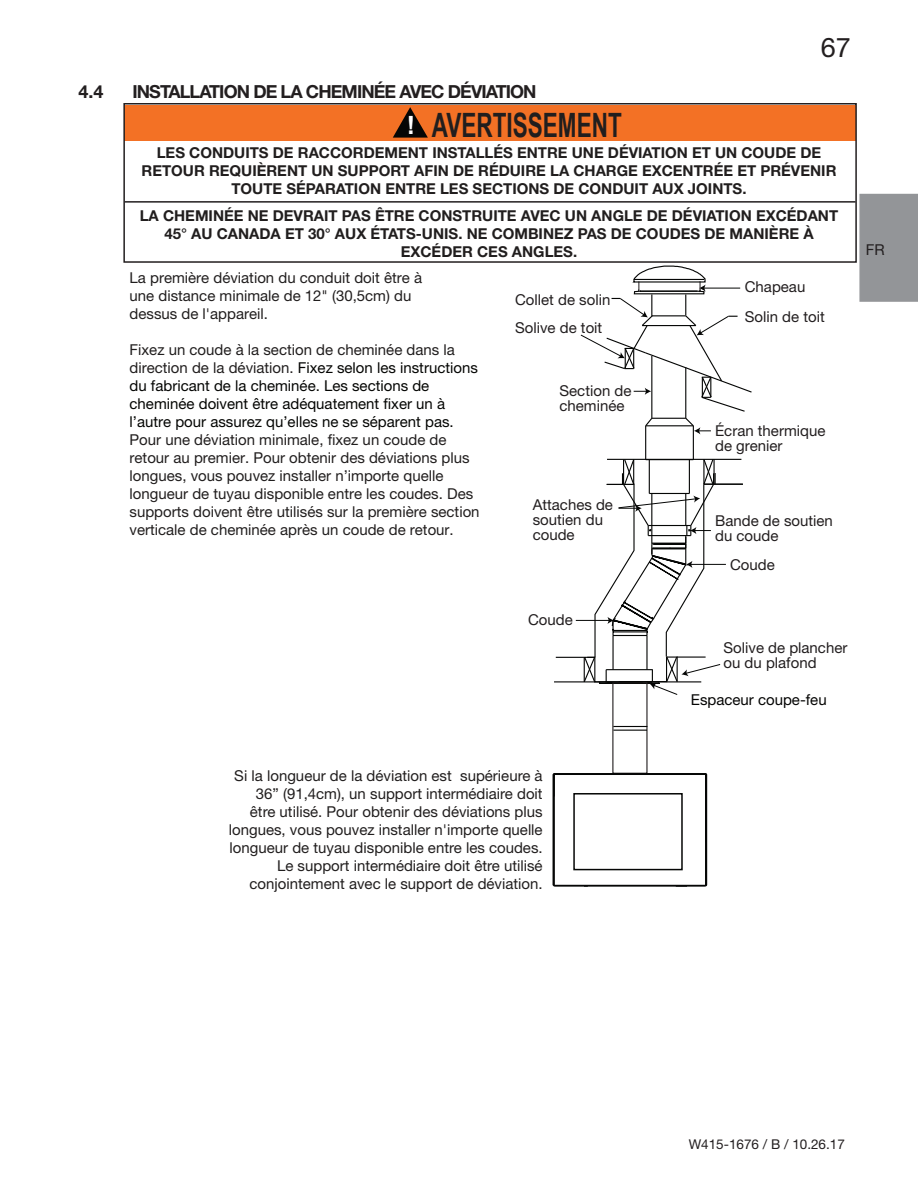
<style>
.page{position:relative;width:918px;height:1188px;background:#fff}
.page>*{position:absolute;margin:0;border:0;box-sizing:border-box;transform-origin:0 0}
.t1{font:700 33.6px "Arial Narrow";color:#211e1e;scale:.82 1}
.t2{font:27px "Helvetica Neue";color:#231f20}
.t3{font:700 25.2px "Arial";color:#fff}
.t4{font:700 18px "Helvetica Neue";letter-spacing:-.05em;color:#231f20}
.t5{font:15px/18px "Helvetica Neue";color:#211e1e}
.t6{font:700 15px/18px "Helvetica Neue";color:#211e1e;text-align:center}
.t7{font:15px/15px "Helvetica Neue";color:#221e1f}
.t8{font:15px "Helvetica Neue";color:#050504}
.t9{font:15px "Helvetica Neue";color:#231f20}
.t10{font:13.5px "Helvetica Neue";color:#231f20}
.s1{color:#040503}
</style>
<div class="page">
<hr style="left:691px;top:564px;width:35px;height:1px;background:#050605">
<hr style="left:693px;top:426px;width:1px;height:34px;background:#050605">
<hr style="left:645px;top:426px;width:1px;height:34px;background:#050605">
<hr style="left:554px;top:681px;width:52px;height:1px;background:#050605">
<hr style="left:613px;top:730px;width:34px;height:1px;background:#050605">
<hr style="left:613px;top:726px;width:34px;height:1px;background:#050605">
<hr style="left:704px;top:484px;width:39px;height:1px;background:#050605">
<hr style="left:607px;top:459px;width:134px;height:1px;background:#050605">
<svg style="left:580px;top:265px;width:172px;height:169px"></svg>
<hr style="left:640px;top:291px;width:57px;height:1px;background:#050605">
<hr style="left:554px;top:885px;width:152px;height:1px;background:#050605">
<hr style="left:553px;top:775px;width:2px;height:111px;background:#050605">
<svg style="left:675px;top:886px;width:13px;height:1px"></svg>
<hr style="left:554px;top:773px;width:152px;height:2px;background:#050605">
<hr style="left:705px;top:775px;width:2px;height:111px;background:#050605">
<div style="left:573px;top:793px;width:110px;height:77px;border:2px solid #050605"></div>
<svg style="left:555px;top:458px;width:166px;height:237px"></svg>
<div style="left:124px;top:105px;width:732px;height:36px;background:#f37125"></div>
<svg style="left:393px;top:107px;width:35px;height:31px"></svg>
<div style="left:123px;top:103px;width:734px;height:160px;border:2px solid #221e1f"></div>
<hr style="left:125px;top:201px;width:731px;height:2px;background:#221e1f">
<div style="left:859px;top:194px;width:59px;height:108px;background:#939598"></div>
<p class="t4" style="left:78px;top:77px;width:27px">4.4</p>
<p class="t4" style="left:132px;top:77px;width:406px">INSTALLATION DE LA CHEMINÉE AVEC DÉVIATION</p>
<h2 class="t2" style="left:821px;top:28px;width:32px">67</h2>
<p class="t1" style="left:432px;top:100px;width:233px">AVERTISSEMENT</p>
<p class="t3" style="left:407px;top:109px;width:10px">!</p>
<p class="t6" style="left:142px;top:144px;width:696px">LES CONDUITS DE RACCORDEMENT INSTALLÉS ENTRE UNE DÉVIATION ET UN COUDE DE<br>RETOUR REQUIÈRENT UN SUPPORT AFIN DE RÉDUIRE LA CHARGE EXCENTRÉE ET PRÉVENIR<br>TOUTE SÉPARATION ENTRE LES SECTIONS DE CONDUIT AUX JOINTS.</p>
<p class="t6" style="left:140px;top:207px;width:700px">LA CHEMINÉE NE DEVRAIT PAS ÊTRE CONSTRUITE AVEC UN ANGLE DE DÉVIATION EXCÉDANT<br>45° AU CANADA ET 30° AUX ÉTATS-UNIS. NE COMBINEZ PAS DE COUDES DE MANIÈRE À<br>EXCÉDER CES ANGLES.</p>
<p class="t5" style="left:130px;top:270px;width:294px">La première déviation du conduit doit être à une distance minimale de 12" (30,5cm) du dessus de l'appareil.</p>
<p class="t5" style="left:130px;top:342px;width:352px">Fixez un coude à la section de cheminée dans la direction de la déviation. <span class="s1">Fixez selon les instructions du fabricant de la cheminée. Les sections de cheminée doivent être adéquatement fixer un à l’autre pour assurez qu’elles ne se séparent pas.<br></span>Pour une déviation minimale, fixez un coude de retour au premier. Pour obtenir des déviations plus longues, vous pouvez installer n’importe quelle longueur de tuyau disponible entre les coudes. Des supports doivent être utilisés sur la première section verticale de cheminée après un coude de retour.</p>
<p class="t7" style="left:515px;top:293px;width:97px">Collet de solin</p>
<p class="t7" style="left:515px;top:321px;width:89px">Solive de toit</p>
<p class="t7" style="left:560px;top:384px;width:73px">Section de cheminée</p>
<p class="t7" style="left:533px;top:498px;width:82px">Attaches de soutien du coude</p>
<p class="t7" style="left:528px;top:613px;width:46px">Coude</p>
<p class="t7" style="left:745px;top:280px;width:62px">Chapeau</p>
<p class="t7" style="left:745px;top:310px;width:82px">Solin de toit</p>
<p class="t7" style="left:715px;top:424px;width:112px">Écran thermique de grenier</p>
<p class="t7" style="left:715px;top:514px;width:119px">Bande de soutien du coude</p>
<p class="t7" style="left:730px;top:559px;width:46px">Coude</p>
<p class="t7" style="left:724px;top:641px;width:125px">Solive de plancher ou du plafond</p>
<p class="t8" style="left:691px;top:689px;width:137px">Espaceur coupe-feu</p>
<p class="t9" style="left:866px;top:239px;width:20px">FR</p>
<p class="t5" style="left:229px;top:768px;width:315px;text-align:right">Si la longueur de la déviation est supérieure à 36” (91,4cm), un support intermédiaire doit être utilisé. Pour obtenir des déviations plus longues, vous pouvez installer n'importe quelle longueur de tuyau disponible entre les coudes.<br>Le support intermédiaire doit être utilisé conjointement avec le support de déviation.</p>
<p class="t10" style="left:689px;top:1134px;width:158px">W415-1676 / B / 10.26.17</p>
</div>
